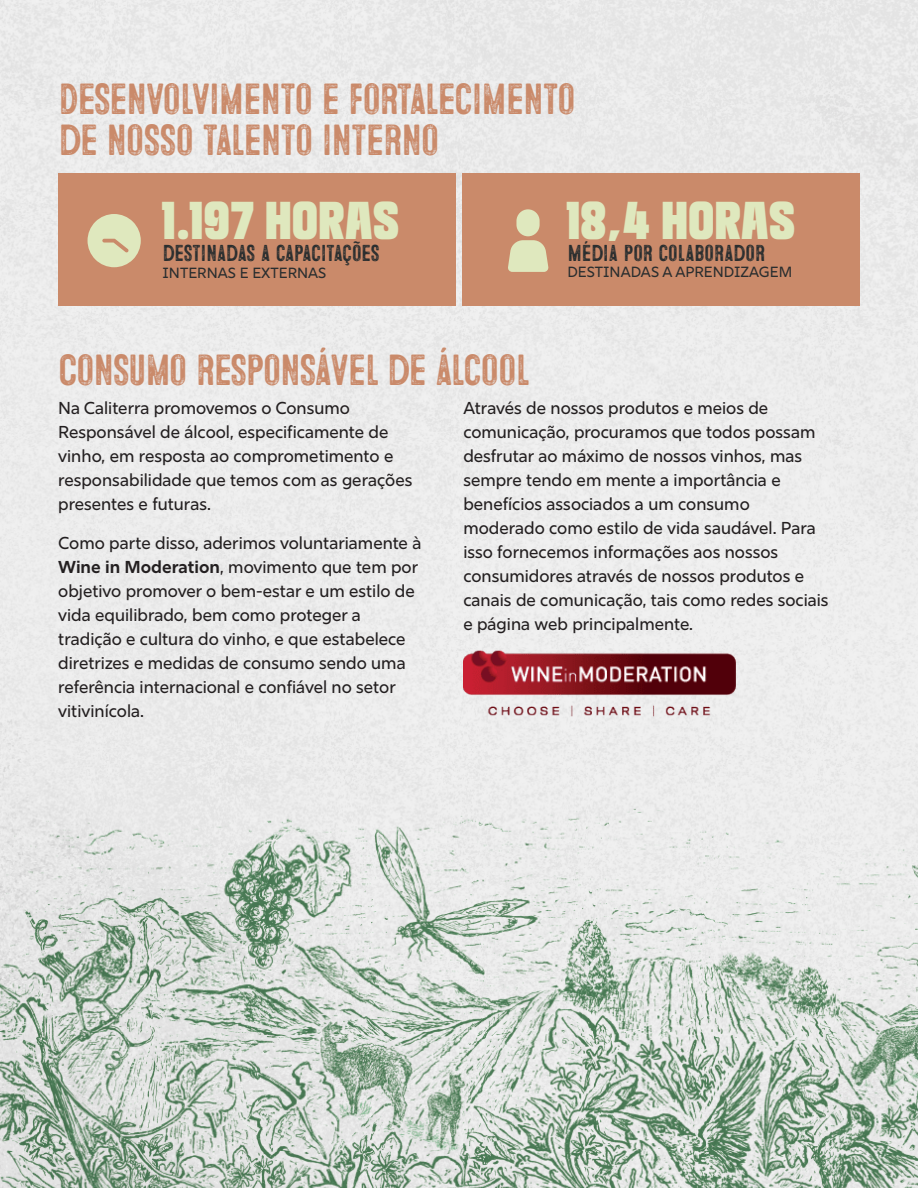
<style>
.page{position:relative;width:918px;height:1188px;background:#fff}
.page>*{position:absolute;margin:0;border:0;box-sizing:border-box;transform-origin:0 0}
.t1{font:43.5px/40.8px "Microbrew Soft Four";letter-spacing:-.045em;color:#ca8a6a}
.t2{font:37.2px "TANKULTURE DISPLAY";letter-spacing:.04em;color:#dfe8be}
.t3{font:23.1px "Microbrew Soft Four";letter-spacing:-.03em;color:#2a2e2f}
.t4{font:500 17.25px/24px "Rig Sans";color:#231f20}
.t5{font:500 14.7px "Rig Sans";color:#2a2e2f}
.s1{font-weight:700}
</style>
<div class="page">
<div style="left:0;top:0;width:918px;height:765px;background:#ececec"></div>
<img style="left:0;top:765px;width:918px;height:423px">
<img style="left:463px;top:634px;width:272px;height:96px">
<div style="left:59px;top:173px;width:397px;height:133px;background:#ca8a6a"></div>
<div style="left:462px;top:173px;width:398px;height:133px;background:#ca8a6a"></div>
<svg style="left:508px;top:240px;width:41px;height:32px"></svg>
<div style="left:516px;top:209px;width:24px;height:27px;background:#dfe8be;border-radius:12px"></div>
<svg style="left:88px;top:214px;width:53px;height:53px"></svg>
<h1 class="t1" style="left:58px;top:80px;width:519px">DESENVOLVIMENTO E FORTALECIMENTO<br>DE NOSSO TALENTO INTERNO</h1>
<h2 class="t2" style="left:162px;top:191px;width:238px">1.197 HORAS</h2>
<h3 class="t3" style="left:163px;top:240px;width:219px">DESTINADAS A CAPACITAÇÕES</h3>
<p class="t5" style="left:163px;top:264px;width:165px">INTERNAS E EXTERNAS</p>
<h1 class="t1" style="left:58px;top:351px;width:473px">CONSUMO RESPONSÁVEL DE ÁLCOOL</h1>
<h2 class="t2" style="left:566px;top:191px;width:230px">18,4 HORAS</h2>
<h3 class="t3" style="left:567px;top:240px;width:200px">MÉDIA POR COLABORADOR</h3>
<p class="t5" style="left:567px;top:263px;width:226px">DESTINADAS A APRENDIZAGEM</p>
<p class="t4" style="left:58px;top:397px;width:356px">Na Caliterra promovemos o Consumo Responsável de álcool, especificamente de vinho, em resposta ao comprometimento e responsabilidade que temos com as gerações presentes e futuras.</p>
<p class="t4" style="left:58px;top:532px;width:365px">Como parte disso, aderimos voluntariamente à <span class="s1">Wine in Moderation</span>, movimento que tem por objetivo promover o bem-estar e um estilo de vida equilibrado, bem como proteger a tradição e cultura do vinho, e que estabelece diretrizes e medidas de consumo sendo uma referência internacional e confiável no setor vitivinícola.</p>
<p class="t4" style="left:463px;top:397px;width:367px">Através de nossos produtos e meios de comunicação, procuramos que todos possam desfrutar ao máximo de nossos vinhos, mas sempre tendo em mente a importância e benefícios associados a um consumo moderado como estilo de vida saudável. Para isso fornecemos informações aos nossos consumidores através de nossos produtos e canais de comunicação, tais como redes sociais e página web principalmente.</p>
</div>
